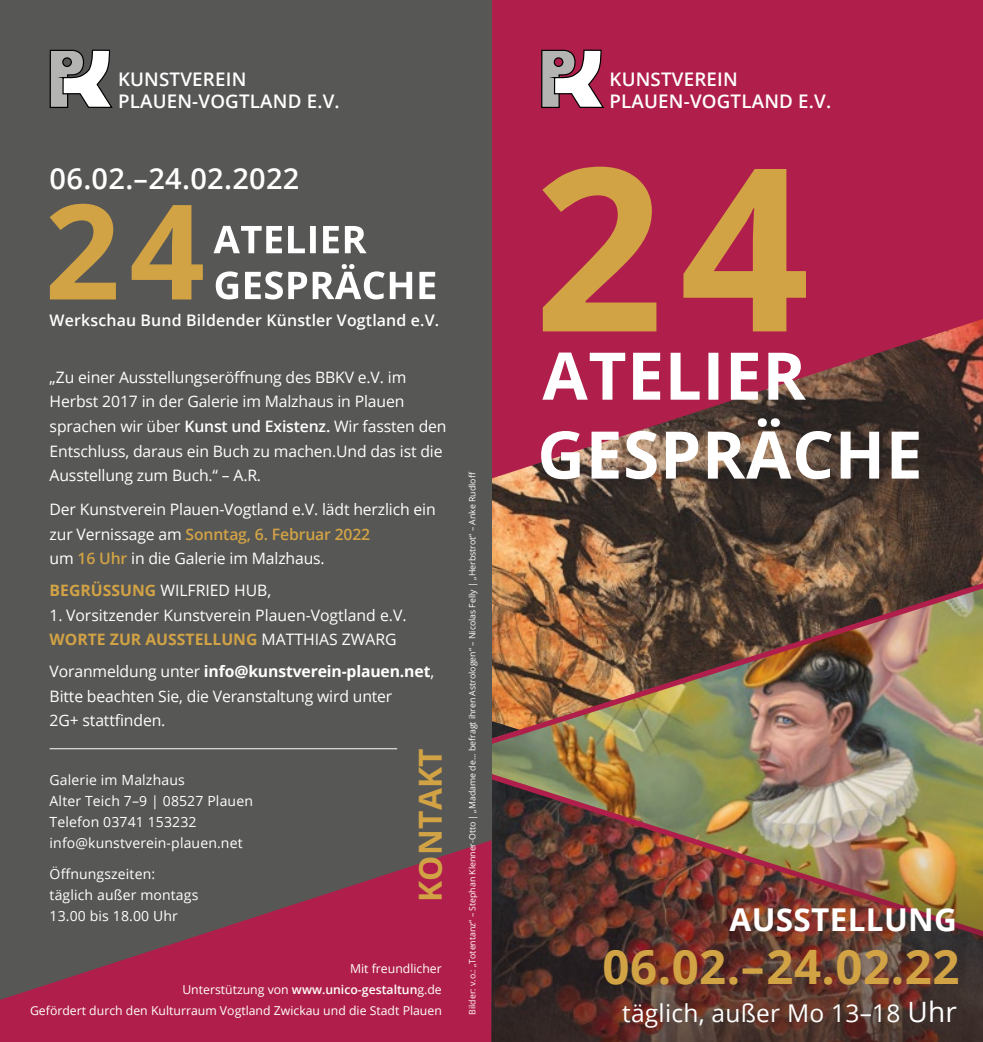
<style>
.page{position:relative;width:983px;height:1042px;background:#fff}
.page>*{position:absolute;margin:0;border:0;box-sizing:border-box;transform-origin:0 0}
.t1{font:700 47.43px "Open Sans";letter-spacing:.01em;color:#d2a345}
.t2{font:700 31.68px "Open Sans";letter-spacing:.01em;color:#d2a345}
.t3{font:700 31.5px "Open Sans";letter-spacing:.01em;color:#fff}
.t4{font:600 29.05px "Open Sans";letter-spacing:.01em;color:#fff}
.t5{font:24.5px "Open Sans";letter-spacing:.01em;color:#fff}
.t6{font:600 18.72px/21.7px "Open Sans";letter-spacing:.01em;color:#fff}
.t7{font:600 15.92px "Open Sans";letter-spacing:.01em;color:#fff}
.t8{font:15.75px/24.5px "Open Sans";letter-spacing:-.01em;color:#fff}
.t9{font:14px/21px "Open Sans";letter-spacing:.01em;color:#fff}
.t10{font:12.25px/21px "Open Sans";color:#fff;text-align:right}
.t11{font:8.75px "Open Sans";color:#fff}
.s1{font-weight:600}
.s2{font-weight:600;color:#d2a345}
.s3{font-weight:700;color:#d2a345}
.s4{font-weight:700}
.s5{font-size:28px}
</style>
<div class="page">
<img style="left:491px;top:478px;width:491px;height:86px">
<svg style="left:491px;top:0;width:491px;height:478px;fill:#b01f4b"></svg>
<img style="left:491px;top:564px;width:491px;height:196px">
<img style="left:491px;top:760px;width:491px;height:87px">
<div style="left:0;top:0;width:491px;height:1042px;background:#575756"></div>
<svg style="left:0;top:840px;width:491px;height:202px;fill:#b01f4b"></svg>
<img style="left:491px;top:847px;width:491px;height:195px">
<hr style="left:50px;top:748px;width:347px;height:1px;background:#fff">
<svg style="left:541px;top:418px;width:377px;height:61px"></svg>
<svg style="left:542px;top:352px;width:263px;height:48px"></svg>
<svg style="left:542px;top:167px;width:263px;height:164px;fill:#b01f4b"></svg>
<svg style="left:216px;top:264px;width:219px;height:35px"></svg>
<svg style="left:213px;top:226px;width:153px;height:27px"></svg>
<svg style="left:50px;top:204px;width:153px;height:95px"></svg>
<svg style="left:49px;top:49px;width:64px;height:59px"></svg>
<svg style="left:540px;top:49px;width:65px;height:60px"></svg>
<p class="t6" style="left:118px;top:68px;width:223px">KUNSTVEREIN<br>PLAUEN-VOGTLAND E.V.</p>
<p class="t6" style="left:609px;top:68px;width:223px">KUNSTVEREIN<br>PLAUEN-VOGTLAND E.V.</p>
<h3 class="t4" style="left:50px;top:158px;width:251px">06.02.–24.02.2022</h3>
<p class="t7" style="left:50px;top:310px;width:391px">Werkschau Bund Bildender Künstler Vogtland e.V.</p>
<p class="t8" style="left:50px;top:365px;width:398px">„Zu einer Ausstellungseröffnung des BBKV e.V. im Herbst 2017 in der Galerie im Malzhaus in Plauen sprachen wir über <span class="s1">Kunst und Existenz.</span> Wir fassten den Entschluss, daraus ein Buch zu machen.Und das ist die Ausstellung zum Buch.“ – A.R.</p>
<p class="t8" style="left:50px;top:497px;width:387px">Der Kunstverein Plauen-Vogtland e.V. lädt herzlich ein zur Vernissage am <span class="s2">Sonntag, 6. Februar 2022<br></span>um <span class="s2">16 Uhr</span> in die Galerie im Malzhaus.</p>
<p class="t8" style="left:50px;top:578px;width:223px"><span class="s3">BEGRÜSSUNG</span> WILFRIED HUB,</p>
<p class="t8" style="left:50px;top:602px;width:358px">1. Vorsitzender Kunstverein Plauen-Vogtland e.V.<br><span class="s3">WORTE ZUR AUSSTELLUNG</span> MATTHIAS ZWARG</p>
<p class="t8" style="left:50px;top:659px;width:386px">Voranmeldung unter <span class="s4">info@kunstverein-plauen.net</span>,<br>Bitte beachten Sie, die Veranstaltung wird unter<br>2G+ stattfinden.</p>
<p class="t9" style="left:50px;top:769px;width:205px">Galerie im Malzhaus<br>Alter Teich 7–9 | 08527 Plauen<br>Telefon 03741 153232 info@kunstverein-plauen.net</p>
<p class="t9" style="left:50px;top:863px;width:150px">Öffnungszeiten: täglich außer montags<br>13.00 bis 18.00 Uhr</p>
<h2 class="t2" style="left:408px;top:902px;width:155px;rotate:-90deg">KONTAKT</h2>
<p class="t10" style="left:30px;top:957px;width:413px">Mit freundlicher<br>Unterstützung von <span class="s1">www.unico-gestaltun</span>g.de<br>Gefördert durch den Kulturraum Vogtland Zwickau und die Stadt Plauen</p>
<p class="t11" style="left:466px;top:1014px;width:544px;rotate:-90deg">Bilder: v.o.: „Totentanz“ – Stephan Klenner-Otto | „Madame de... befragt ihren Astrologen“ – Nicolas Felly | „Herbstrot“ – Anke Rudloff</p>
<h3 class="t3" style="left:729px;top:897px;width:229px">AUSSTELLUNG</h3>
<h1 class="t1" style="left:602px;top:933px;width:358px">06.02.–24.02.22</h1>
<h3 class="t5" style="left:622px;top:996px;width:336px">täglich, außer Mo 13–18 <span class="s5">Uhr</span></h3>
</div>
